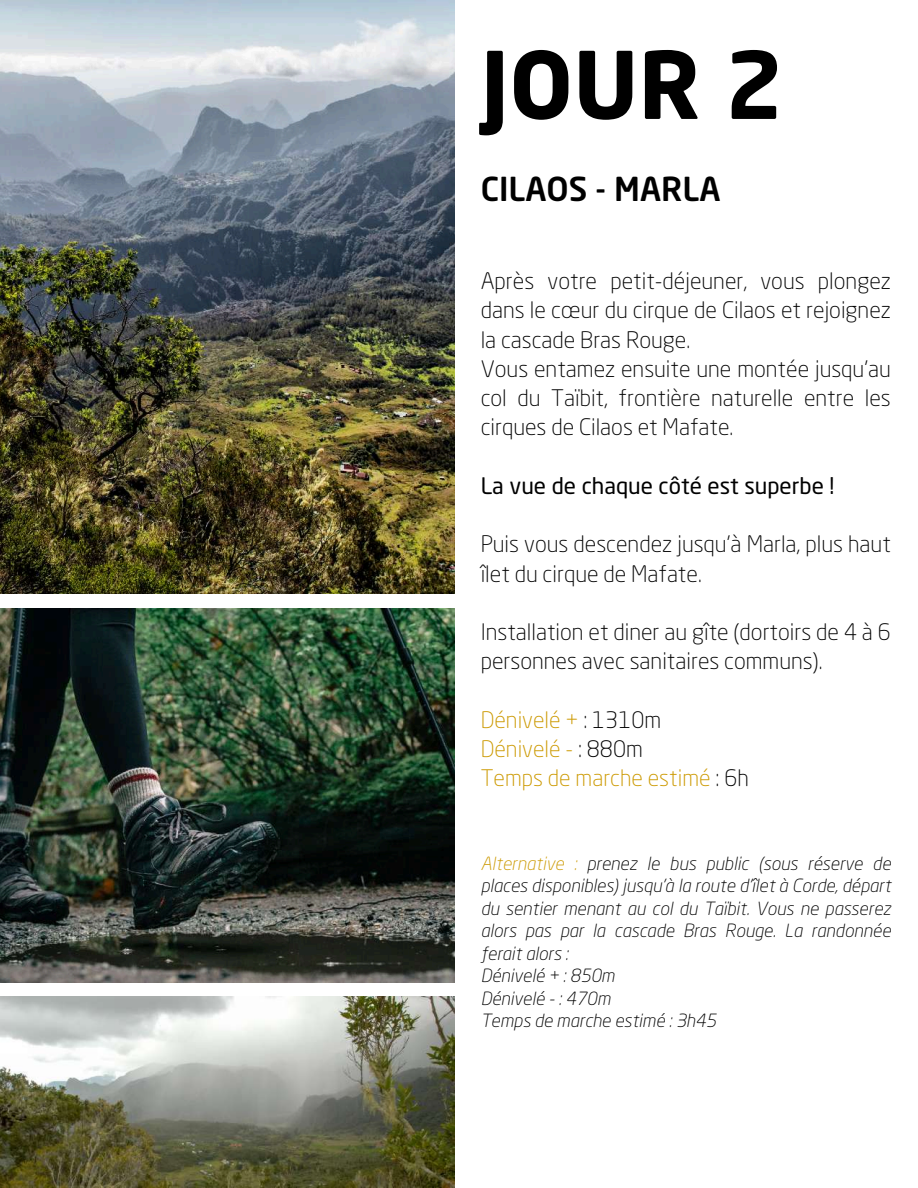
<style>
.page{position:relative;width:918px;height:1188px;background:#fff}
.page>*{position:absolute;margin:0;border:0;box-sizing:border-box;transform-origin:0 0}
.t1{font:700 91.8px "Neo Sans Pro";color:#000}
.t2{font:500 32.7px "Neo Sans Pro";color:#000}
.t3{font:300 22.5px/29.2px "Neo Sans Pro";color:#000}
.t4{font:300 22.5px/29.2px "Neo Sans Pro";color:#c90}
.t5{font:22.5px "Neo Sans Pro";color:#000}
.t6{font:italic 300 18px/22.5px "Neo Sans Pro";color:#000}
.s1{color:#000}
.s2{color:#c90}
</style>
<div class="page">
<img style="left:0;top:0;width:454px;height:594px">
<img style="left:0;top:609px;width:454px;height:373px">
<img style="left:0;top:996px;width:454px;height:192px">
<h1 class="t1" style="left:481px;top:49px;width:305px">JOUR 2</h1>
<h2 class="t2" style="left:481px;top:176px;width:241px">CILAOS - MARLA</h2>
<p class="t3" style="left:481px;top:269px;width:412px">Après votre petit-déjeuner, vous plongez dans le cœur du cirque de Cilaos et rejoignez la cascade Bras Rouge.<br>Vous entamez ensuite une montée jusqu’au col du Taïbit, frontière naturelle entre les cirques de Cilaos et Mafate.</p>
<p class="t5" style="left:481px;top:477px;width:355px">La vue de chaque côté est superbe !</p>
<p class="t3" style="left:481px;top:532px;width:412px">Puis vous descendez jusqu’à Marla, plus haut îlet du cirque de Mafate.</p>
<p class="t3" style="left:481px;top:620px;width:412px">Installation et diner au gîte (dortoirs de 4 à 6 personnes avec sanitaires communs).</p>
<p class="t4" style="left:481px;top:707px;width:270px">Dénivelé + <span class="s1">: 1310m<br></span>Dénivelé - <span class="s1">: 880m<br></span>Temps de marche estimé <span class="s1">: 6h</span></p>
<p class="t6" style="left:481px;top:854px;width:412px"><span class="s2">Alternative :</span> prenez le bus public (sous réserve de places disponibles) jusqu’à la route d’îlet à Corde, départ du sentier menant au col du Taïbit. Vous ne passerez alors pas par la cascade Bras Rouge. La randonnée ferait alors :<br>Dénivelé + : 850m<br>Dénivelé - : 470m<br>Temps de marche estimé : 3h45</p>
</div>
